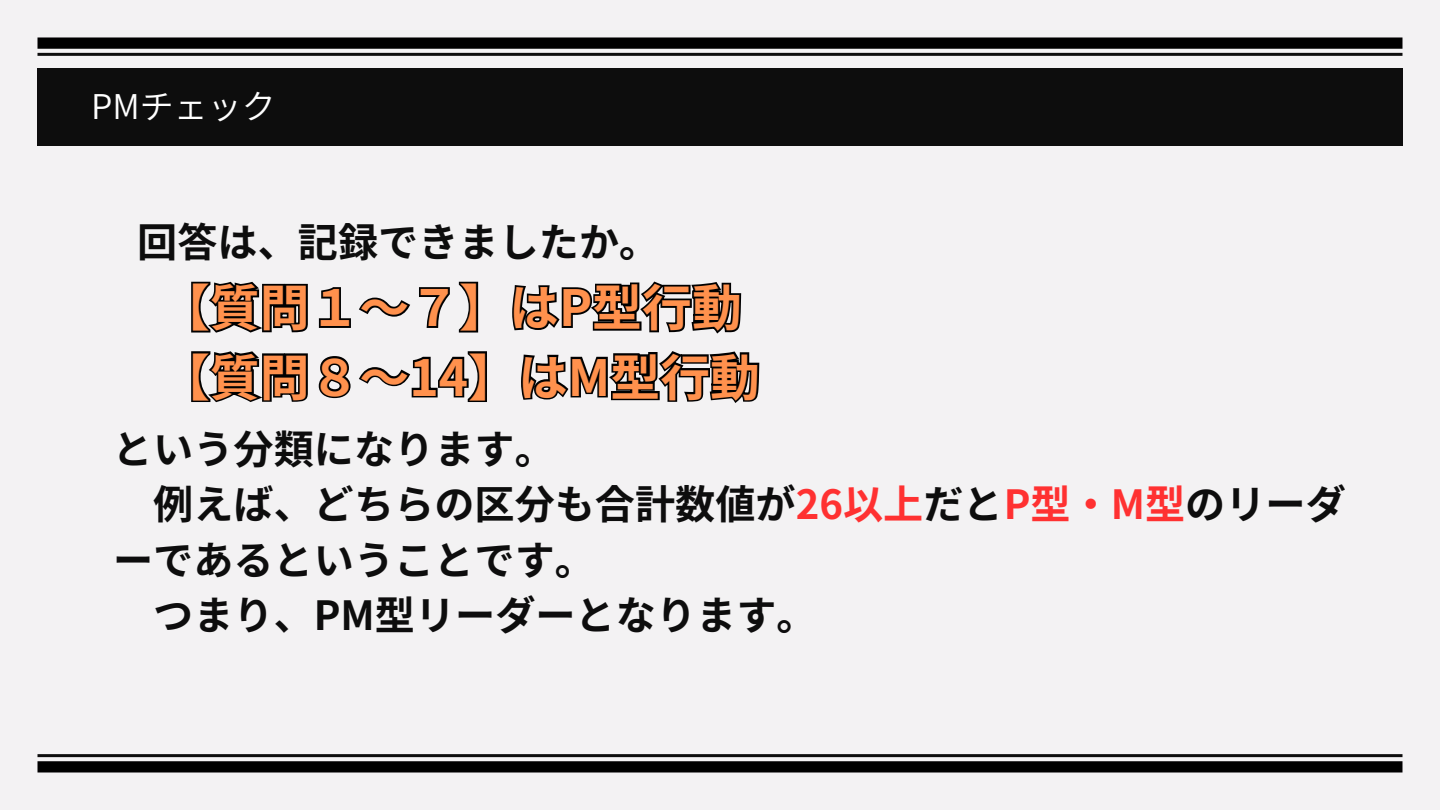
<style>
.page{position:relative;width:1440px;height:810px;background:#f3f2f3}
.page>*{position:absolute;margin:0;border:0;box-sizing:border-box;transform-origin:0 0}
.t1{font:700 49.9px/69.5px "Gen Shin Gothic";color:#ff914d}
.t2{font:700 40.2px "Gen Shin Gothic";color:#0d0d0d}
.t3{font:34px "Gen Shin Gothic";color:#fff}
.s1{color:#ff3131}
</style>
<div class="page">
<div style="left:38px;top:37px;width:1364px;height:12px;background:#000"></div>
<hr style="left:38px;top:53px;width:1364px;height:3px;background:#0d0d0d">
<div style="left:38px;top:761px;width:1364px;height:11px;background:#000"></div>
<hr style="left:38px;top:754px;width:1364px;height:3px;background:#0d0d0d">
<div style="left:38px;top:68px;width:1364px;height:77px;background:#0d0d0d"></div>
<svg style="left:191px;top:281px;width:551px;height:53px"></svg>
<svg style="left:191px;top:351px;width:569px;height:52px"></svg>
<p class="t3" style="left:91px;top:82px;width:186px">PMチェック</p>
<p class="t2" style="left:137px;top:214px;width:524px">回答は、記録できましたか。</p>
<p class="t1" style="left:160px;top:272px;width:601px">【質問１〜７】はP型行動【質問８〜14】はM型行動</p>
<h3 class="t2" style="left:113px;top:420px;width:443px">という分類になります。</h3>
<h3 class="t2" style="left:153px;top:476px;width:1194px">例えば、どちらの区分も合計数値が<span class="s1">26以上</span>だと<span class="s1">P型・M型</span>のリーダ</h3>
<h3 class="t2" style="left:113px;top:531px;width:483px">ーであるということです。</h3>
<h3 class="t2" style="left:153px;top:587px;width:665px">つまり、PM型リーダーとなります。</h3>
</div>
